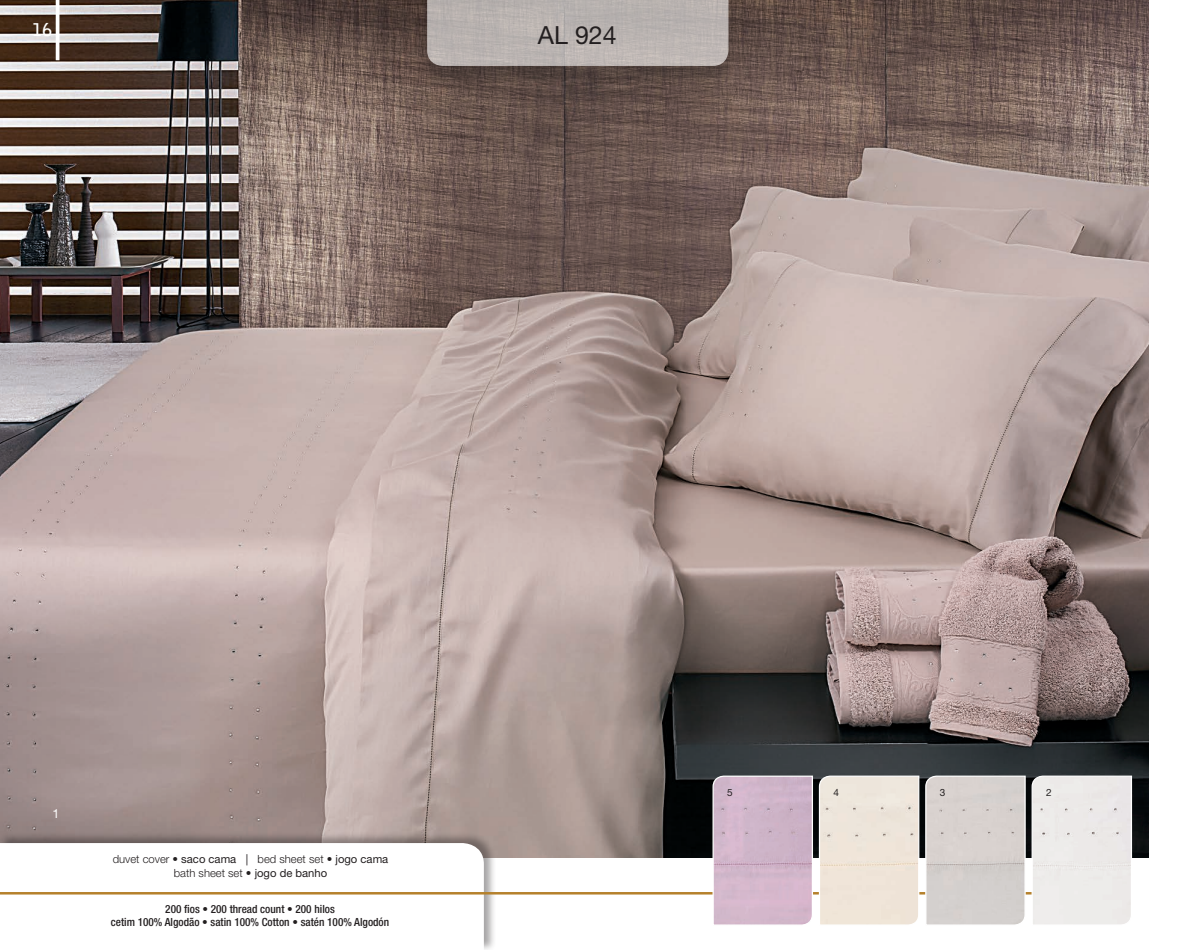
<style>
.page{position:relative;width:1184px;height:950px;background:#fff}
.page>*{position:absolute;margin:0;border:0;box-sizing:border-box;transform-origin:0 0}
.t1{font:25px "Helvetica Neue";color:#231f20}
.t2{font:700 17.5px "Bell Gothic Std";color:#fff}
.t3{font:12.5px "Helvetica Neue";color:#fff}
.t4{font:500 condensed 11.25px/13.5px "Helvetica Neue";color:#231f20;text-align:center}
.t5{font:300 11.25px/13.5px "Helvetica Neue";color:#231f20;text-align:center}
.t6{font:10px "Helvetica Neue";color:#231f20}
.s1{font-weight:400}
</style>
<div class="page">
<img style="left:0;top:0;width:1148px;height:857px">
<div style="left:0;top:832px;width:496px;height:118px;background:#231f20;opacity:.4"></div>
<svg style="left:0;top:843px;width:484px;height:107px"></svg>
<hr style="left:0;top:892px;width:1101px;height:2px;background:#b5812c">
<div style="left:421px;top:5px;width:315px;height:80px;background:#231f20;opacity:.45"></div>
<svg style="left:426px;top:0;width:303px;height:67px;background:#b7b0ad"></svg>
<svg style="left:712px;top:775px;width:420px;height:150px;background:#d2c9ca"></svg>
<hr style="left:56px;top:0;width:3px;height:60px;background:#fff">
<h2 class="t2" style="left:33px;top:19px;width:21px">16</h2>
<h1 class="t1" style="left:538px;top:21px;width:80px">AL 924</h1>
<p class="t3" style="left:52px;top:806px;width:8px">1</p>
<p class="t5" style="left:113px;top:852px;width:277px">duvet cover <span class="s1">• saco cama |</span> bed sheet set <span class="s1">• jogo cama </span>bath sheet set <span class="s1">• jogo de banho</span></p>
<p class="t4" style="left:111px;top:901px;width:280px">200 fios • 200 thread count • 200 hilos<br>cetim 100% Algodão • satin 100% Cotton • satén 100% Algodón</p>
<p class="t6" style="left:727px;top:786px;width:7px">5</p>
<p class="t6" style="left:833px;top:786px;width:7px">4</p>
<p class="t6" style="left:939px;top:786px;width:7px">3</p>
<p class="t6" style="left:1046px;top:786px;width:7px">2</p>
</div>
